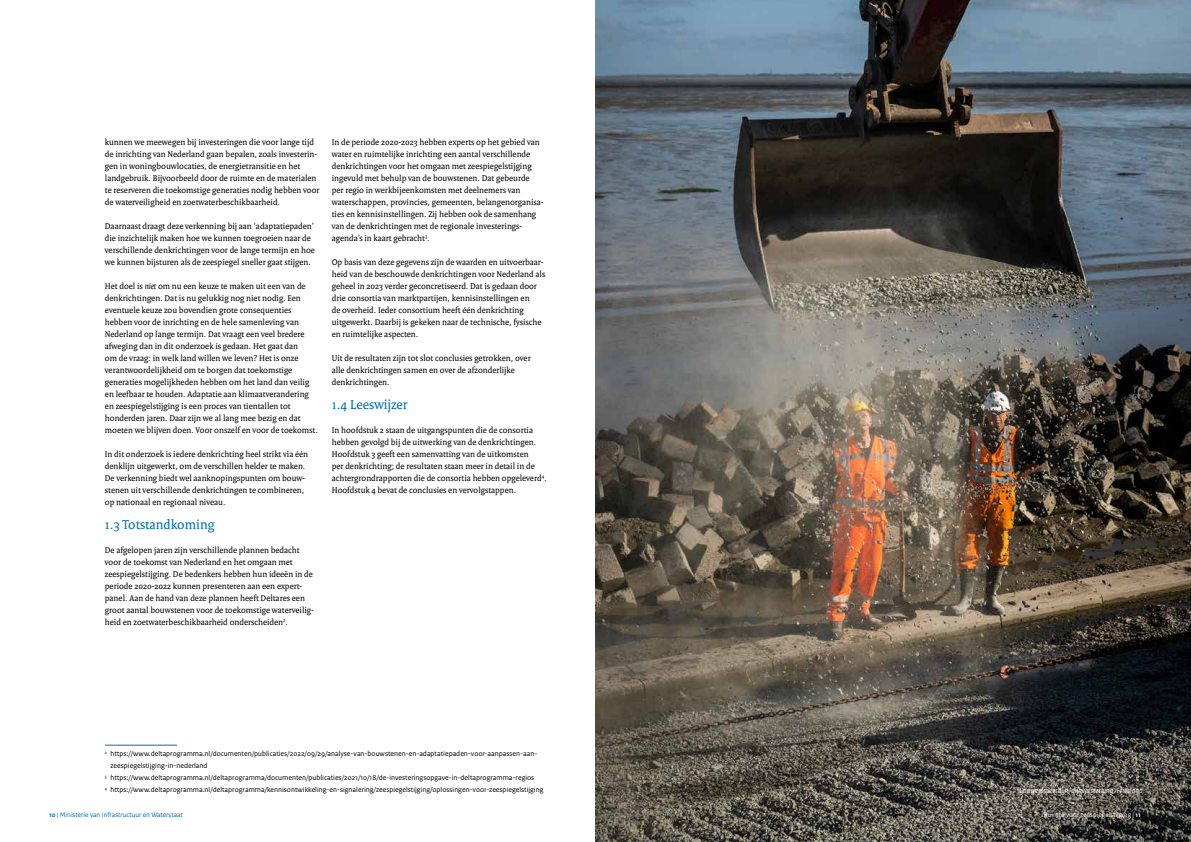
<style>
.page{position:relative;width:1191px;height:842px;background:#fff}
.page>*{position:absolute;margin:0;border:0;box-sizing:border-box;transform-origin:0 0}
.t1{font:14px "Rijksoverheid Serif";color:#006daf}
.t2{font:9px/12px "Rijksoverheid Serif";color:#000}
.t3{font:italic 8px "Rijksoverheid Sans Text";color:#fff}
.t4{font:7.5px "Rijksoverheid Sans Text";color:#000}
.t5{font:7px "Rijksoverheid Sans Text";color:#006daf}
.t6{font:7px "Rijksoverheid Sans Text";color:#fff}
.s1{font-style:italic}
.s2{font-weight:700}
</style>
<div class="page">
<img style="left:595px;top:0;width:596px;height:842px">
<hr style="left:105px;top:745px;width:72px;height:1px;background:#006daf">
<p class="t2" style="left:105px;top:136px;width:216px">kunnen we meewegen bij investeringen die voor lange tijd de inrichting van Nederland gaan bepalen, zoals investerin&shy;gen in woningbouwlocaties, de energietransitie en het landgebruik. Bijvoorbeeld door de ruimte en de materialen te reserveren die toekomstige generaties nodig hebben voor de waterveiligheid en zoetwaterbeschikbaarheid.</p>
<p class="t2" style="left:105px;top:220px;width:211px">Daarnaast draagt deze verkenning bij aan ‘adaptatiepaden’ die inzichtelijk maken hoe we kunnen toegroeien naar de verschillende denkrichtingen voor de lange termijn en hoe we kunnen bijsturen als de zeespiegel sneller gaat stijgen.</p>
<p class="t2" style="left:105px;top:280px;width:215px">Het doel is <span class="s1">niet</span> om nu een keuze te maken uit een van de denkrichtingen. Dat is nu gelukkig nog niet nodig. Een eventuele keuze zou bovendien grote consequenties hebben voor de inrichting en de hele samenleving van Nederland op lange termijn. Dat vraagt een veel bredere afweging dan in dit onderzoek is gedaan. Het gaat dan<br>om de vraag: in welk land willen we leven? Het is onze verantwoordelijkheid om te borgen dat toekomstige generaties mogelijkheden hebben om het land dan veilig en leefbaar te houden. Adaptatie aan klimaatverandering en zeespiegelstijging is een proces van tientallen tot honderden jaren. Daar zijn we al lang mee bezig en dat moeten we blijven doen. Voor onszelf en voor de toekomst.</p>
<p class="t2" style="left:105px;top:448px;width:205px">In dit onderzoek is iedere denkrichting heel strikt via één denklijn uitgewerkt, om de verschillen helder te maken.<br>De verkenning biedt wel aanknopingspunten om bouw&shy;stenen uit verschillende denkrichtingen te combineren, op nationaal en regionaal niveau.</p>
<h1 class="t1" style="left:105px;top:516px;width:111px">1.3 Totstandkoming</h1>
<p class="t2" style="left:105px;top:544px;width:210px">De afgelopen jaren zijn verschillende plannen bedacht voor de toekomst van Nederland en het omgaan met zeespiegelstijging. De bedenkers hebben hun ideeën in de periode 2020-2022 kunnen presenteren aan een expert&shy;panel. Aan de hand van deze plannen heeft Deltares een groot aantal bouwstenen voor de toekomstige waterveilig&shy;heid en zoetwaterbeschikbaarheid onderscheiden<sup>2</sup>.</p>
<p class="t2" style="left:332px;top:136px;width:213px">In de periode 2020-2023 hebben experts op het gebied van water en ruimtelijke inrichting een aantal verschillende denkrichtingen voor het omgaan met zeespiegelstijging ingevuld met behulp van de bouwstenen. Dat gebeurde per regio in werkbijeenkomsten met deelnemers van waterschappen, provincies, gemeenten, belangenorganisa&shy;ties en kennisinstellingen. Zij hebben ook de samenhang van de denkrichtingen met de regionale investerings&shy;agenda’s in kaart gebracht<sup>3</sup>.</p>
<p class="t2" style="left:332px;top:256px;width:215px">Op basis van deze gegevens zijn de waarden en uitvoerbaar&shy;heid van de beschouwde denkrichtingen voor Nederland als geheel in 2023 verder geconcretiseerd. Dat is gedaan door drie consortia van marktpartijen, kennisinstellingen en<br>de overheid. Ieder consortium heeft één denkrichting uitgewerkt. Daarbij is gekeken naar de technische, fysische en ruimtelijke aspecten.</p>
<p class="t2" style="left:332px;top:352px;width:200px">Uit de resultaten zijn tot slot conclusies getrokken, over alle denkrichtingen samen en over de afzonderlijke denkrichtingen.</p>
<h1 class="t1" style="left:332px;top:396px;width:77px">1.4 Leeswijzer</h1>
<p class="t2" style="left:332px;top:424px;width:216px">In hoofdstuk 2 staan de uitgangspunten die de consortia hebben gevolgd bij de uitwerking van de denkrichtingen.<br>Hoofdstuk 3 geeft een samenvatting van de uitkomsten<br>per denkrichting; de resultaten staan meer in detail in de achtergrondrapporten die de consortia hebben opgeleverd<sup>4</sup>.<br>Hoofdstuk 4 bevat de conclusies en vervolgstappen.</p>
<p class="t4" style="left:105px;top:749px;width:434px"><sup>2</sup> https://www.deltaprogramma.nl/documenten/publicaties/2022/09/29/analyse-van-bouwstenen-en-adaptatiepaden-voor-aanpassen-aan-</p>
<p class="t4" style="left:111px;top:761px;width:98px">zeespiegelstijging-in-nederland</p>
<p class="t4" style="left:105px;top:773px;width:431px"><sup>3</sup> https://www.deltaprogramma.nl/deltaprogramma/documenten/publicaties/2021/10/18/de-investeringsopgave-in-deltaprogramma-regios</p>
<p class="t4" style="left:105px;top:785px;width:440px"><sup>4</sup> https://www.deltaprogramma.nl/deltaprogramma/kennisontwikkeling-en-signalering/zeespiegelstijging/oplossingen-voor-zeespiegelstijging</p>
<p class="t3" style="left:1019px;top:786px;width:125px">Lauwersmeerdijk, dijkversterking, Friesland</p>
<p class="t5" style="left:49px;top:811px;width:135px"><span class="s2">10</span> | Ministerie van Infrastructuur en Waterstaat</p>
<p class="t6" style="left:1043px;top:811px;width:98px">Ruimte voor zeespiegelstijging | <span class="s2">11</span></p>
</div>
